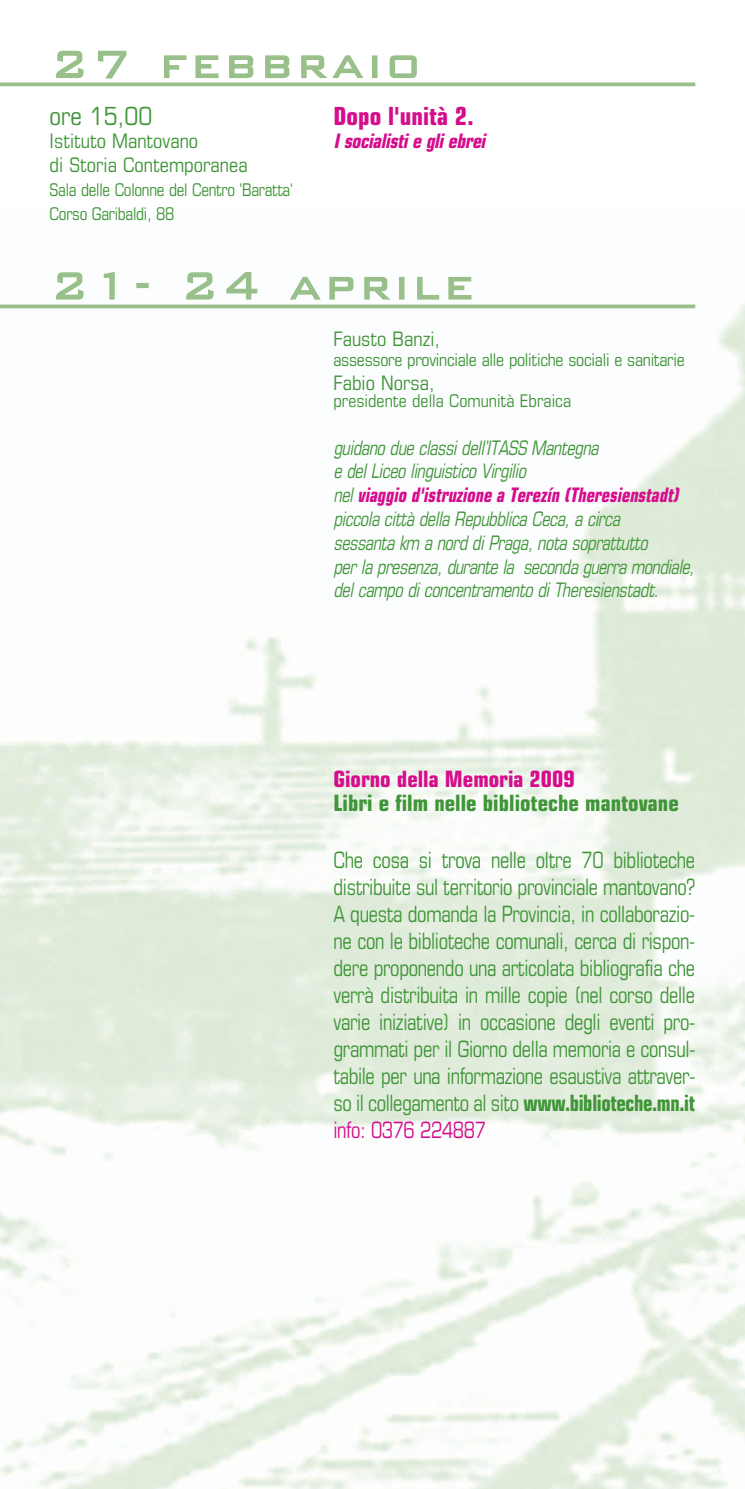
<style>
.page{position:relative;width:745px;height:1489px;background:#fff}
.page>*{position:absolute;margin:0;border:0;box-sizing:border-box;transform-origin:0 0}
.t1{font:300 50px "Bank Gothic BT";letter-spacing:.09em;color:#99c08b}
.t2{font:700 condensed 25px "Eurostile";color:#d50d8c}
.t3{font:condensed 25px "Eurostile";color:#3f9537}
.t4{font:condensed 22.5px/27px "Eurostile";letter-spacing:-.02em;color:#3f9537;text-align:justify;scale:.9 1}
.t5{font:700 condensed 22.5px "Eurostile";color:#3f9537}
.t6{font:700 condensed 22.5px "Eurostile";color:#d50d8c}
.t7{font:italic condensed 20px/23.8px "Eurostile";letter-spacing:-.02em;color:#3f9537;scale:.89 1}
.t8{font:condensed 20px "Eurostile";color:#3f9537}
.t9{font:italic 700 condensed 20px "Eurostile";color:#d50d8c;scale:.95 1}
.t10{font:condensed 17.5px "Eurostile";letter-spacing:-.015em;color:#3f9537}
.t11{font:condensed 17.5px/23.8px "Eurostile";letter-spacing:-.015em;color:#3f9537;scale:.95 1}
.s1{font-weight:700;color:#d50d8c}
.s2{font-weight:700}
.s3{color:#d50d8c}
</style>
<div class="page">
<svg style="left:0;top:82px;width:694px;height:4px;background:#a5c799"></svg>
<svg style="left:0;top:304px;width:694px;height:4px;background:#a6c89a"></svg>
<h1 class="t1" style="left:50px;top:31px;width:371px">27 febbraio</h1>
<p class="t3" style="left:50px;top:106px;width:104px">ore 15,00</p>
<p class="t2" style="left:333px;top:106px;width:142px">Dopo l'unità 2.</p>
<p class="t8" style="left:50px;top:134px;width:150px">Istituto Mantovano</p>
<p class="t9" style="left:333px;top:134px;width:165px">Isocialistie gliebrei</p>
<p class="t8" style="left:50px;top:158px;width:199px">di Storia Contemporanea</p>
<p class="t11" style="left:50px;top:179px;width:257px">Sala delle Colonne del Centro 'Baratta'<br>Corso Garibaldi, 88</p>
<h1 class="t1" style="left:50px;top:252px;width:424px">21- 24 aprile</h1>
<p class="t8" style="left:333px;top:331px;width:108px">Fausto Banzi,</p>
<p class="t10" style="left:333px;top:353px;width:352px">assessore provinciale alle politiche sociali e sanitarie</p>
<p class="t8" style="left:333px;top:375px;width:102px">Fabio Norsa,</p>
<p class="t10" style="left:333px;top:394px;width:239px">presidente della Comunità Ebraica</p>
<p class="t7" style="left:333px;top:437px;width:410px">guidano due classi dell’ITASS Mantegna<br>e del Liceo linguistico Virgilio<br>nel <span class="s1">viaggio d'istruzione a Terezín (Theresienstadt) </span>piccola città della Repubblica Ceca, a circa<br>sessanta km a nord di Praga, nota soprattutto<br>per la presenza, durante la seconda guerra mondiale, del campo di concentramento di Theresienstadt.</p>
<p class="t6" style="left:333px;top:771px;width:242px">Giorno della Memoria 2009</p>
<p class="t5" style="left:333px;top:794px;width:346px">Libri e film nelle biblioteche mantovane</p>
<p class="t4" style="left:333px;top:848px;width:403px">Che cosa si trova nelle oltre 70 biblioteche distribuite sul territorio provinciale mantovano?<br>A questa domanda la Provincia, in collaborazio&shy;ne con le biblioteche comunali, cerca di rispon&shy;dere proponendo una articolata bibliografia che verrà distribuita in mille copie (nel corso delle varie iniziative) in occasione degli eventi pro&shy;grammati per il Giorno della memoria e consul&shy;tabile per una informazione esaustiva attraver&shy;so il collegamento al sito <span class="s2">www.biblioteche.mn.it </span><span class="s3">info: 0376 224887</span></p>
</div>
